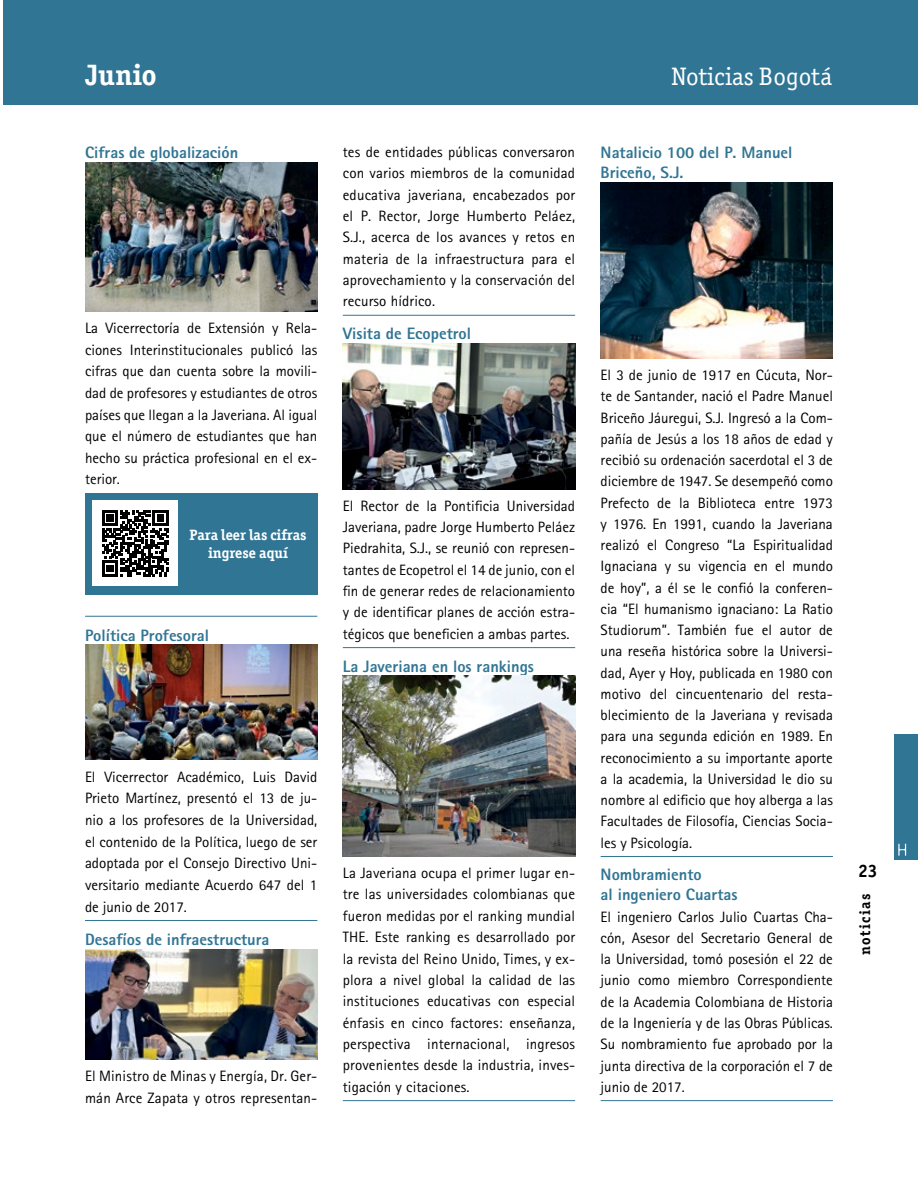
<style>
.page{position:relative;width:918px;height:1188px;background:#fff}
.page>*{position:absolute;margin:0;border:0;box-sizing:border-box;transform-origin:0 0}
.t1{font:700 29.55px "Officina Ser ITC";color:#fff}
.t2{font:25.35px "Officina Ser ITC";color:#fff}
.t3{font:700 18px "Officina Sans ITC";color:#000}
.t4{font:800 16.5px/20.1px "AT Rotis Sans Serif";color:#317594}
.t5{font:15px/21.3px "AT Rotis Sans Serif";color:#000;text-align:justify}
.t6{font:700 15px/18px "Officina Ser ITC";color:#fff;text-align:center}
.t7{font:700 15px "Officina Ser ITC";letter-spacing:.1em;color:#000}
</style>
<div class="page">
<div style="left:894px;top:734px;width:24px;height:126px;background:#317594"></div>
<svg style="left:898px;top:844px;width:8px;height:12px"></svg>
<div style="left:3px;top:0;width:915px;height:105px;background:#317594"></div>
<hr style="left:343px;top:315px;width:232px;height:1px;background:#317594">
<hr style="left:343px;top:647px;width:232px;height:1px;background:#317594">
<hr style="left:343px;top:1100px;width:232px;height:1px;background:#317594">
<img style="left:343px;top:343px;width:232px;height:146px">
<img style="left:343px;top:676px;width:232px;height:181px">
<hr style="left:85px;top:616px;width:232px;height:1px;background:#317594">
<hr style="left:85px;top:920px;width:232px;height:1px;background:#317594">
<img style="left:85px;top:163px;width:232px;height:148px">
<div style="left:85px;top:493px;width:232px;height:102px;background:#317594"></div>
<div style="left:93px;top:501px;width:85px;height:85px;background:#fff"></div>
<svg style="left:102px;top:510px;width:67px;height:67px"></svg>
<img style="left:85px;top:645px;width:232px;height:115px">
<img style="left:85px;top:949px;width:232px;height:111px">
<hr style="left:601px;top:856px;width:232px;height:1px;background:#317594">
<hr style="left:601px;top:1100px;width:232px;height:1px;background:#317594">
<img style="left:601px;top:182px;width:232px;height:177px">
<h1 class="t1" style="left:85px;top:57px;width:73px">Junio</h1>
<h2 class="t2" style="left:672px;top:62px;width:162px">Noticias Bogotá</h2>
<p class="t4" style="left:85px;top:142px;width:155px">Cifras de globalización</p>
<p class="t5" style="left:85px;top:317px;width:234px">La Vicerrectoría de Extensión y Rela&shy;ciones Interinstitucionales publicó las cifras que dan cuenta sobre la movili&shy;dad de profesores y estudiantes de otros países que llegan a la Javeriana. Al igual que el número de estudiantes que han hecho su práctica profesional en el ex&shy;terior.</p>
<p class="t6" style="left:189px;top:526px;width:119px">Para leer las cifras ingrese aquí</p>
<p class="t4" style="left:85px;top:625px;width:125px">Política Profesoral</p>
<p class="t5" style="left:85px;top:766px;width:234px">El Vicerrector Académico, Luis David Prieto Martínez, presentó el 13 de ju&shy;nio a los profesores de la Universidad, el contenido de la Política, luego de ser adoptada por el Consejo Directivo Uni&shy;versitario mediante Acuerdo 647 del 1 de junio de 2017.</p>
<p class="t4" style="left:85px;top:929px;width:186px">Desafíos de infraestructura</p>
<p class="t5" style="left:85px;top:1065px;width:234px">El Ministro de Minas y Energía, Dr. Ger&shy;mán Arce Zapata y otros representan-</p>
<p class="t5" style="left:343px;top:141px;width:234px">tes de entidades públicas conversaron con varios miembros de la comunidad educativa javeriana, encabezados por el P. Rector, Jorge Humberto Peláez, S.J., acerca de los avances y retos en materia de la infraestructura para el aprovechamiento y la conservación del recurso hídrico.</p>
<p class="t4" style="left:343px;top:323px;width:130px">Visita de Ecopetrol</p>
<p class="t5" style="left:343px;top:495px;width:234px">El Rector de la Pontificia Universidad Javeriana, padre Jorge Humberto Peláez Piedrahita, S.J., se reunió con represen&shy;tantes de Ecopetrol el 14 de junio, con el fin de generar redes de relacionamiento y de identificar planes de acción estra&shy;tégicos que beneficien a ambas partes.</p>
<p class="t4" style="left:343px;top:656px;width:193px">La Javeriana en los rankings</p>
<p class="t5" style="left:343px;top:862px;width:234px">La Javeriana ocupa el primer lugar en&shy;tre las universidades colombianas que fueron medidas por el ranking mundial THE. Este ranking es desarrollado por la revista del Reino Unido, Times, y ex&shy;plora a nivel global la calidad de las instituciones educativas con especial énfasis en cinco factores: enseñanza, perspectiva internacional, ingresos provenientes desde la industria, inves&shy;tigación y citaciones.</p>
<p class="t4" style="left:601px;top:142px;width:193px">Natalicio 100 del P. Manuel<br>Briceño, S.J.</p>
<p class="t5" style="left:601px;top:364px;width:234px">El 3 de junio de 1917 en Cúcuta, Nor&shy;te de Santander, nació el Padre Manuel Briceño Jáuregui, S.J. Ingresó a la Com&shy;pañía de Jesús a los 18 años de edad y recibió su ordenación sacerdotal el 3 de diciembre de 1947. Se desempeñó como Prefecto de la Biblioteca entre 1973 y 1976. En 1991, cuando la Javeriana realizó el Congreso “La Espiritualidad Ignaciana y su vigencia en el mundo de hoy”, a él se le confió la conferen&shy;cia “El humanismo ignaciano: La Ratio Studiorum”. También fue el autor de una reseña histórica sobre la Universi&shy;dad, Ayer y Hoy, publicada en 1980 con motivo del cincuentenario del resta&shy;blecimiento de la Javeriana y revisada para una segunda edición en 1989. En reconocimiento a su importante aporte a la academia, la Universidad le dio su nombre al edificio que hoy alberga a las Facultades de Filosofía, Ciencias Socia&shy;les y Psicología.</p>
<p class="t4" style="left:601px;top:865px;width:138px">Nombramiento<br>al ingeniero Cuartas</p>
<p class="t5" style="left:601px;top:906px;width:234px">El ingeniero Carlos Julio Cuartas Cha&shy;cón, Asesor del Secretario General de la Universidad, tomó posesión el 22 de junio como miembro Correspondiente de la Academia Colombiana de Historia de la Ingeniería y de las Obras Públicas.<br>Su nombramiento fue aprobado por la junta directiva de la corporación el 7 de junio de 2017.</p>
<p class="t3" style="left:858px;top:859px;width:21px">23</p>
<p class="t7" style="left:856px;top:955px;width:63px;rotate:-90deg">noticias</p>
</div>
